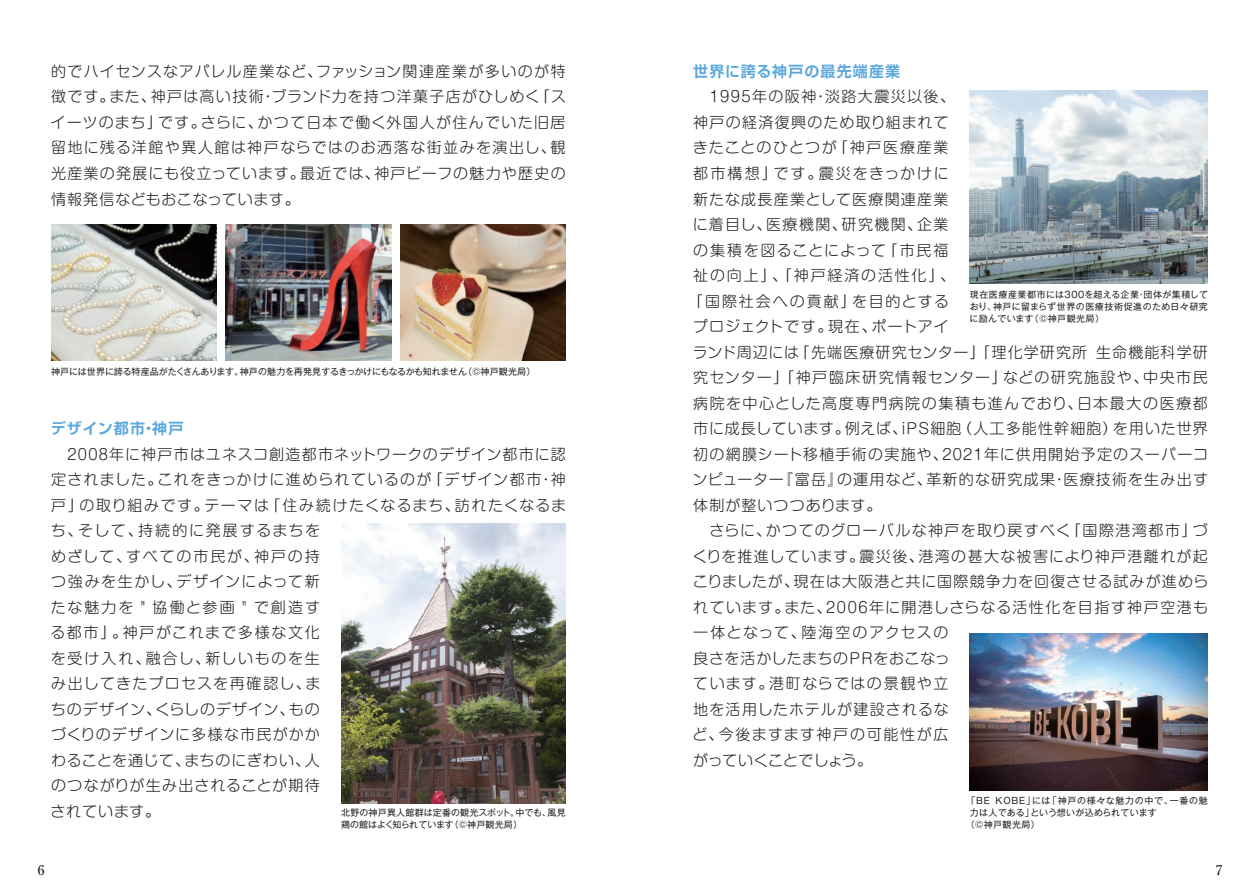
<style>
.page{position:relative;width:1259px;height:893px;background:#fff}
.page>*{position:absolute;margin:0;border:0;box-sizing:border-box;transform-origin:0 0}
.t1{font:300 15px/25.5px "Shin M Go Pro";letter-spacing:.08em;color:#231f20;text-align:justify}
.t2{font:300 15px "Shin M Go Pro";letter-spacing:.1em;color:#231f20}
.t3{font:300 15px "Shin M Go Pro";letter-spacing:.105em;color:#231f20}
.t4{font:700 15px "Shin Go Pro De";letter-spacing:.075em;color:#5ba8dc}
.t5{font:300 15px "Shin M Go Pro";letter-spacing:.12em;color:#231f20}
.t6{font:300 15px "Shin M Go Pro";letter-spacing:.05em;color:#231f20}
.t7{font:300 15px "Shin M Go Pro";letter-spacing:.125em;color:#231f20}
.t8{font:300 15px "Shin M Go Pro";letter-spacing:.13em;color:#231f20}
.t9{font:300 15px "Shin M Go Pro";letter-spacing:-.01em;color:#231f20}
.t10{font:500 13.5px "Ryumin Pro";color:#231f20}
.t11{font:9px/12px "Gothic MB101 Pro";letter-spacing:.02em;color:#231f20}
.t12{font:9px "Gothic MB101 Pro";letter-spacing:-.015em;color:#231f20}
.t13{font:9px "Gothic MB101 Pro";letter-spacing:.07em;color:#231f20}
</style>
<div class="page">
<img style="left:341px;top:523px;width:225px;height:280px">
<img style="left:969px;top:90px;width:239px;height:193px">
<img style="left:969px;top:634px;width:239px;height:157px">
<img style="left:51px;top:224px;width:166px;height:136px">
<img style="left:225px;top:224px;width:166px;height:136px">
<img style="left:400px;top:224px;width:166px;height:136px">
<p class="t1" style="left:51px;top:57px;width:517px">的でハイセンスなアパレル産業など、ファッション関連産業が多いのが特徴です。また、神戸は高い技術・ブランド力を持つ洋菓子店がひしめく「スイーツのまち」です。さらに、かつて日本で働く外国人が住んでいた旧居留地に残る洋館や異人館は神戸ならではのお洒落な街並みを演出し、観光産業の発展にも役立っています。最近では、神戸ビーフの魅力や歴史の情報発信などもおこなっています。</p>
<p class="t12" style="left:51px;top:364px;width:486px">神戸には世界に誇る特産品がたくさんあります。神戸の魅力を再発見するきっかけにもなるかも知れません（©神戸観光局）</p>
<p class="t4" style="left:51px;top:416px;width:134px">デザイン都市・神戸</p>
<p class="t1" style="left:51px;top:439px;width:517px;text-align:left">　2008年に神戸市はユネスコ創造都市ネットワークのデザイン都市に認定されました。これをきっかけに進められているのが「デザイン都市・神戸」の取り組みです。テーマは「住み続けたくなるまち、訪れたくなるまち、そして、持続的に発展するまちを<br>めざして、すべての市民が、神戸の持<br>つ強みを生かし、デザインによって新<br>たな魅力を＂協働と参画＂で創造す<br>る都市」。神戸がこれまで多様な文化<br>を受け入れ、融合し、新しいものを生<br>み出してきたプロセスを再確認し、ま<br>ちのデザイン、くらしのデザイン、もの<br>づくりのデザインに多様な市民がかか<br>わることを通じて、まちのにぎわい、人<br>のつながりが生み出されることが期待<br>されています。</p>
<p class="t11" style="left:341px;top:805px;width:226px">北野の神戸異人館群は定番の観光スポット。中でも、風見鶏の館はよく知られています（©神戸観光局）</p>
<p class="t4" style="left:693px;top:59px;width:208px">世界に誇る神戸の最先端産業</p>
<p class="t1" style="left:693px;top:82px;width:263px">　1995年の阪神・淡路大震災以後、</p>
<p class="t1" style="left:693px;top:108px;width:257px">神戸の経済復興のため取り組まれて</p>
<p class="t3" style="left:693px;top:136px;width:257px">きたことのひとつが「神戸医療産業</p>
<p class="t7" style="left:693px;top:161px;width:257px">都市構想」です。震災をきっかけに</p>
<p class="t1" style="left:693px;top:184px;width:257px">新たな成長産業として医療関連産業</p>
<p class="t1" style="left:693px;top:210px;width:257px">に着目し、医療機関、研究機関、企業</p>
<p class="t2" style="left:693px;top:238px;width:257px">の集積を図ることによって「市民福</p>
<p class="t5" style="left:693px;top:263px;width:263px">祉の向上」、「神戸経済の活性化」、</p>
<p class="t8" style="left:688px;top:289px;width:262px">「国際社会への貢献」を目的とする</p>
<p class="t1" style="left:692px;top:312px;width:258px">プロジェクトです。現在、ポートアイ</p>
<p class="t1" style="left:693px;top:337px;width:516px">ランド周辺には「先端医療研究センター」「理化学研究所 生命機能科学研</p>
<p class="t2" style="left:693px;top:365px;width:516px">究センター」「神戸臨床研究情報センター」などの研究施設や、中央市民</p>
<p class="t3" style="left:693px;top:391px;width:516px">病院を中心とした高度専門病院の集積も進んでおり、日本最大の医療都</p>
<p class="t1" style="left:693px;top:414px;width:516px">市に成長しています。例えば、iPS細胞（人工多能性幹細胞）を用いた世界</p>
<p class="t1" style="left:693px;top:439px;width:516px">初の網膜シート移植手術の実施や、2021年に供用開始予定のスーパーコ</p>
<p class="t1" style="left:692px;top:465px;width:517px">ンピューター『富岳』の運用など、革新的な研究成果・医療技術を生み出す</p>
<p class="t1" style="left:693px;top:490px;width:190px">体制が整いつつあります。</p>
<p class="t1" style="left:693px;top:516px;width:516px">　さらに、かつてのグローバルな神戸を取り戻すべく「国際港湾都市」づ</p>
<p class="t1" style="left:693px;top:541px;width:516px">くりを推進しています。震災後、港湾の甚大な被害により神戸港離れが起</p>
<p class="t1" style="left:693px;top:567px;width:517px">こりましたが、現在は大阪港と共に国際競争力を回復させる試みが進めら</p>
<p class="t1" style="left:693px;top:592px;width:516px">れています。また、2006年に開港しさらなる活性化を目指す神戸空港も</p>
<p class="t2" style="left:693px;top:620px;width:257px">一体となって、陸海空のアクセスの</p>
<p class="t6" style="left:693px;top:646px;width:258px">良さを活かしたまちのPRをおこなっ</p>
<p class="t1" style="left:693px;top:669px;width:257px">ています。港町ならではの景観や立</p>
<p class="t1" style="left:693px;top:694px;width:257px">地を活用したホテルが建設されるな</p>
<p class="t3" style="left:692px;top:722px;width:257px">ど、今後ますます神戸の可能性が広</p>
<p class="t9" style="left:693px;top:748px;width:180px">がっていくことでしょう。</p>
<p class="t11" style="left:969px;top:287px;width:240px;text-align:justify">現在医療産業都市には300を超える企業・団体が集積しており、神戸に留まらず世界の医療技術促進のため日々研究に励んでいます（©神戸観光局）</p>
<p class="t13" style="left:966px;top:793px;width:243px">「BE KOBE」には「神戸の様々な魅力の中で、一番の魅</p>
<p class="t11" style="left:969px;top:805px;width:188px">力は人である」という想いが込められています</p>
<p class="t11" style="left:965px;top:817px;width:76px">（©神戸観光局）</p>
<p class="t10" style="left:38px;top:859px;width:8px">6</p>
<p class="t10" style="left:1215px;top:859px;width:8px">7</p>
</div>
